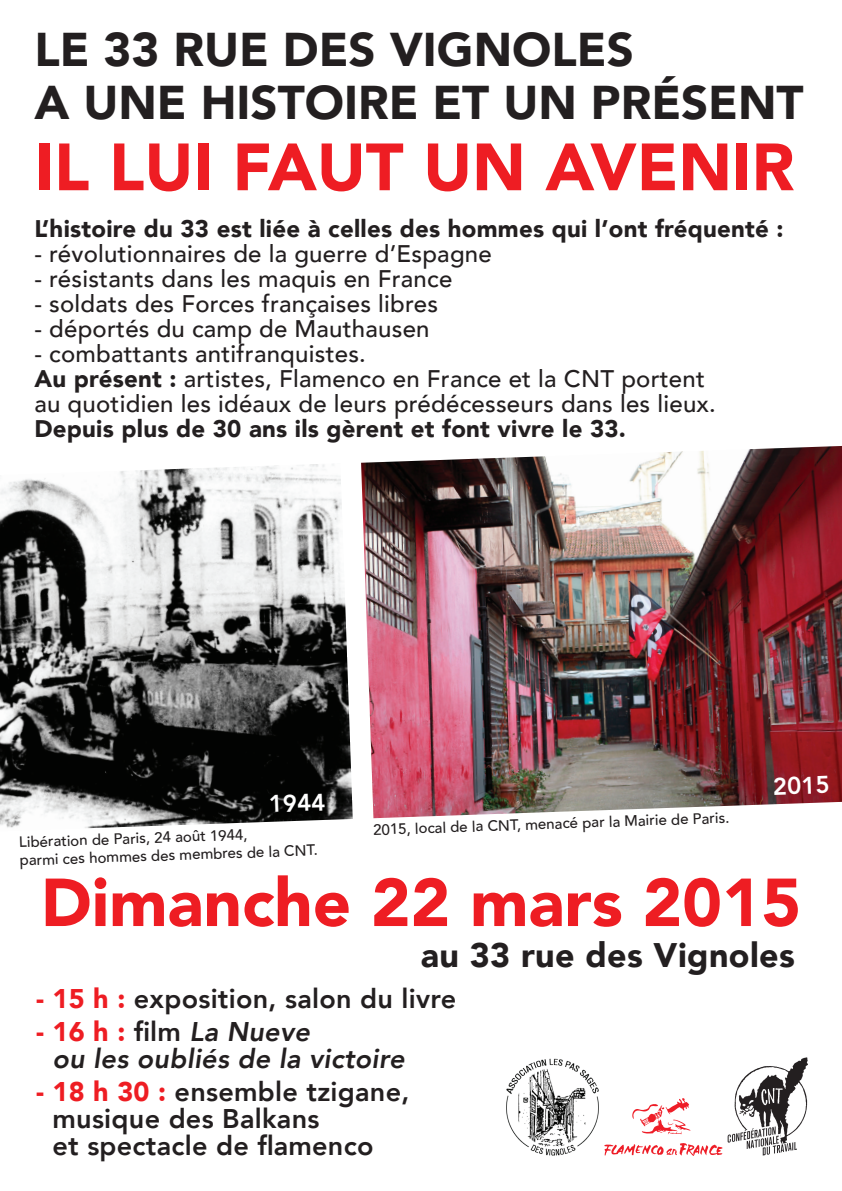
<style>
.page{position:relative;width:842px;height:1191px;background:#fff}
.page>*{position:absolute;margin:0;border:0;box-sizing:border-box;transform-origin:0 0}
.t1{font:900 67px "Avenir";color:#ee1d23}
.t2{font:900 66px "Avenir";color:#ee1d23}
.t3{font:900 47.2px/53.3px "Avenir";color:#231f20}
.t4{font:900 34px "Avenir";letter-spacing:.01em;color:#231f20}
.t5{font:800 27px/27px "Avenir";letter-spacing:.01em;color:#231f20}
.t6{font:italic 800 27px/27px "Avenir";letter-spacing:.01em;color:#231f20}
.t7{font:500 24px/25px "Avenir";letter-spacing:.01em;color:#231f20}
.t8{font:900 24px "Avenir";letter-spacing:.01em;color:#231f20}
.t9{font:800 24px "Avenir";color:#fff}
.t10{font:500 15px/18px "Avenir";color:#231f20}
.s1{font-weight:900}
.s2{font-weight:900;color:#ee1d23}
.s3{font-weight:900;font-style:normal;color:#ee1d23}
.s4{font-style:normal}
</style>
<div class="page">
<img style="left:506px;top:1058px;width:93px;height:98px">
<img style="left:727px;top:1057px;width:81px;height:99px">
<img style="left:361px;top:446px;width:481px;height:372px">
<img style="left:0;top:464px;width:353px;height:365px">
<svg style="left:604px;top:1143px;width:118px;height:13px"></svg>
<svg style="left:632px;top:1098px;width:58px;height:36px"></svg>
<h3 class="t3" style="left:34px;top:21px;width:771px">LE 33 RUE DES VIGNOLES<br>A UNE HISTOIRE ET UN PRÉSENT</h3>
<h2 class="t2" style="left:34px;top:111px;width:761px">IL LUI FAUT UN AVENIR</h2>
<p class="t8" style="left:34px;top:208px;width:751px">L’histoire du 33 est liée à celles des hommes qui l’ont fréquenté :</p>
<p class="t7" style="left:34px;top:240px;width:459px">- révolutionnaires de la guerre d’Espagne</p>
<p class="t7" style="left:34px;top:265px;width:419px">- résistants dans les maquis en France</p>
<p class="t7" style="left:34px;top:290px;width:405px">- soldats des Forces françaises libres</p>
<p class="t7" style="left:34px;top:315px;width:397px">- déportés du camp de Mauthausen</p>
<p class="t7" style="left:34px;top:340px;width:683px">- combattants antifranquistes.<br><span class="s1">Au présent :</span> artistes, Flamenco en France et la CNT portent au quotidien les idéaux de leurs prédécesseurs dans les lieux.</p>
<p class="t8" style="left:34px;top:408px;width:593px">Depuis plus de 30 ans ils gèrent et font vivre le 33.</p>
<p class="t9" style="left:772px;top:767px;width:58px;rotate:-2deg">2015</p>
<p class="t9" style="left:268px;top:785px;width:58px;rotate:-2deg">1944</p>
<p class="t10" style="left:373px;top:820px;width:358px;rotate:-2deg">2015, local de la CNT, menacé par la Mairie de Paris.</p>
<h1 class="t1" style="left:41px;top:845px;width:762px">Dimanche 22 mars 2015</h1>
<h3 class="t4" style="left:421px;top:926px;width:375px">au 33 rue des Vignoles</h3>
<p class="t5" style="left:36px;top:985px;width:422px"><span class="s2">- 15 h :</span> exposition, salon du livre</p>
<p class="t6" style="left:53px;top:1018px;width:354px;text-indent:-17px"><span class="s3">- 16 h :</span> <span class="s4">film</span> La Nueve<br>ou les oubliés de la victoire</p>
<p class="t5" style="left:53px;top:1077px;width:358px;text-indent:-17px"><span class="s2">- 18 h 30 :</span> ensemble tzigane, musique des Balkans<br>et spectacle de flamenco</p>
<p class="t10" style="left:19px;top:832px;width:300px;rotate:-2deg">Libération de Paris, 24 août 1944,<br>parmi ces hommes des membres de la CNT.</p>
</div>
